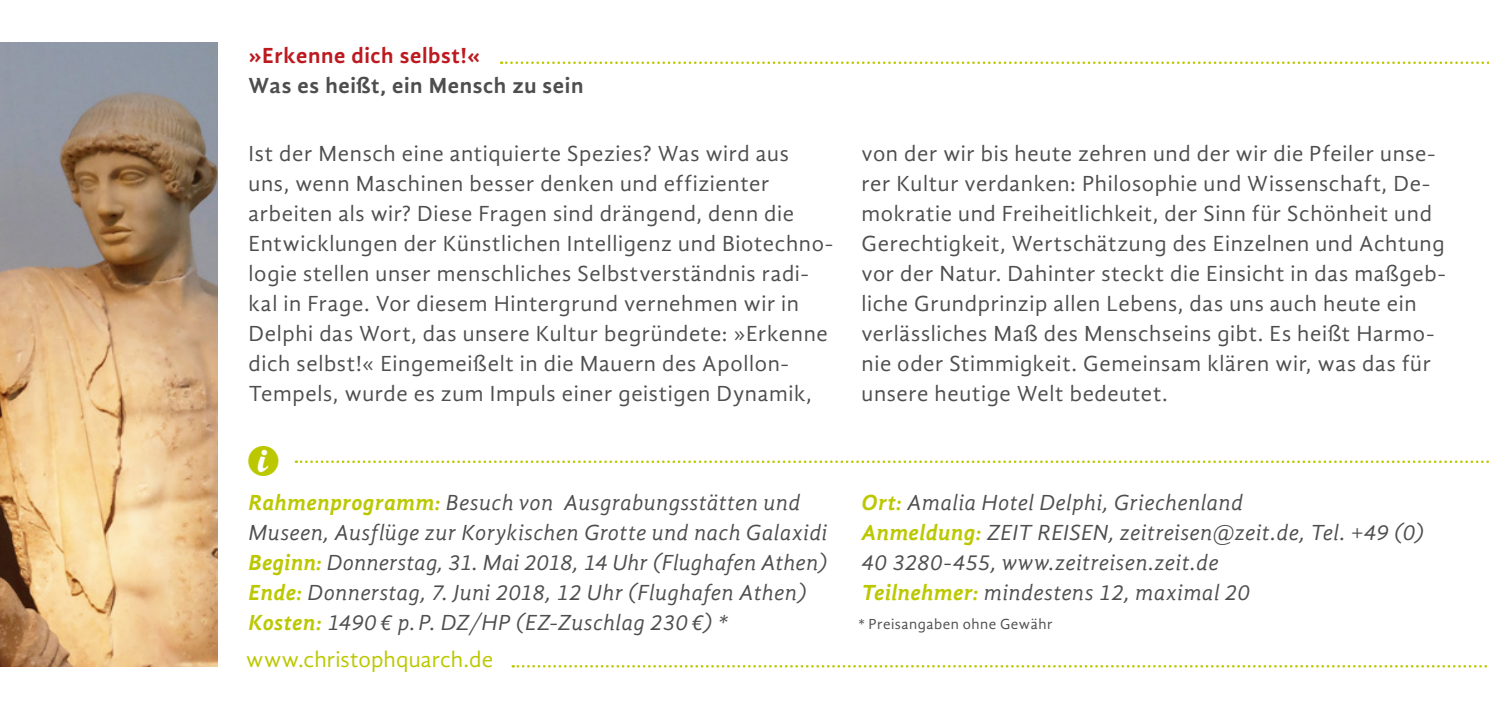
<style>
.page{position:relative;width:1489px;height:709px;background:#fff}
.page>*{position:absolute;margin:0;border:0;box-sizing:border-box;transform-origin:0 0}
.t1{font:22.75px "Gandhi Sans";letter-spacing:.005em;color:#bbc800}
.t2{font:22.5px/30px "Gandhi Sans";letter-spacing:.03em;color:#4f4e4f}
.t3{font:italic 22.5px/30px "Gandhi Sans";letter-spacing:.015em;color:#4f4e4f}
.t4{font:700 22.5px "Gandhi Sans";letter-spacing:.03em;color:#4f4e4f}
.t5{font:700 22.5px "Gandhi Sans";letter-spacing:.025em;color:#bd1a20}
.t6{font:15px "Gandhi Sans";letter-spacing:.035em;color:#4f4e4f}
.s1{font-weight:700;color:#bbc800}
</style>
<div class="page">
<img style="left:0;top:43px;width:217px;height:623px">
<svg style="left:501px;top:61px;width:988px;height:3px"></svg>
<svg style="left:296px;top:460px;width:1193px;height:3px"></svg>
<svg style="left:512px;top:665px;width:976px;height:2px"></svg>
<p class="t5" style="left:248px;top:43px;width:233px">»Erkenne dich selbst!«</p>
<p class="t4" style="left:248px;top:73px;width:336px">Was es heißt, ein Mensch zu sein</p>
<p class="t2" style="left:248px;top:138px;width:586px">Ist der Mensch eine antiquierte Spezies? Was wird aus uns, wenn Maschinen besser denken und effizienter arbeiten als wir? Diese Fragen sind drängend, denn die Entwicklungen der Künstlichen Intelligenz und Biotechno&shy;logie stellen unser menschliches Selbstverständnis radi&shy;kal in Frage. Vor diesem Hintergrund vernehmen wir in Delphi das Wort, das unsere Kultur begründete: »Erkenne dich selbst!« Eingemeißelt in die Mauern des Apollon-Tempels, wurde es zum Impuls einer geistigen Dynamik,</p>
<p class="t2" style="left:861px;top:138px;width:586px">von der wir bis heute zehren und der wir die Pfeiler unse&shy;rer Kultur verdanken: Philosophie und Wissenschaft, De&shy;mokratie und Freiheitlichkeit, der Sinn für Schönheit und Gerechtigkeit, Wertschätzung des Einzelnen und Achtung vor der Natur. Dahinter steckt die Einsicht in das maßgeb&shy;liche Grundprinzip allen Lebens, das uns auch heute ein verlässliches Maß des Menschseins gibt. Es heißt Harmo&shy;nie oder Stimmigkeit. Gemeinsam klären wir, was das für unsere heutige Welt bedeutet.</p>
<p class="t3" style="left:248px;top:487px;width:580px"><span class="s1">Rahmenprogramm:</span> Besuch von Ausgrabungsstätten und Museen, Ausflüge zur Korykischen Grotte und nach Galaxidi <span class="s1">Beginn:</span> Donnerstag, 31. Mai 2018, 14 Uhr (Flughafen Athen)<br><span class="s1">Ende:</span> Donnerstag, 7. Juni 2018, 12 Uhr (Flughafen Athen)<br><span class="s1">Kosten:</span> 1490 € p. P. DZ/HP (EZ-Zuschlag 230 €) *</p>
<p class="t1" style="left:246px;top:646px;width:248px">www.christophquarch.de</p>
<p class="t3" style="left:861px;top:487px;width:564px"><span class="s1">Ort:</span> Amalia Hotel Delphi, Griechenland<br><span class="s1">Anmeldung:</span> ZEIT REISEN, zeitreisen@zeit.de, Tel. +49 (0)<br>40 3280-455, www.zeitreisen.zeit.de<br><span class="s1">Teilnehmer:</span> mindestens 12, maximal 20</p>
<p class="t6" style="left:858px;top:616px;width:195px">* Preisangaben ohne Gewähr</p>
</div>
